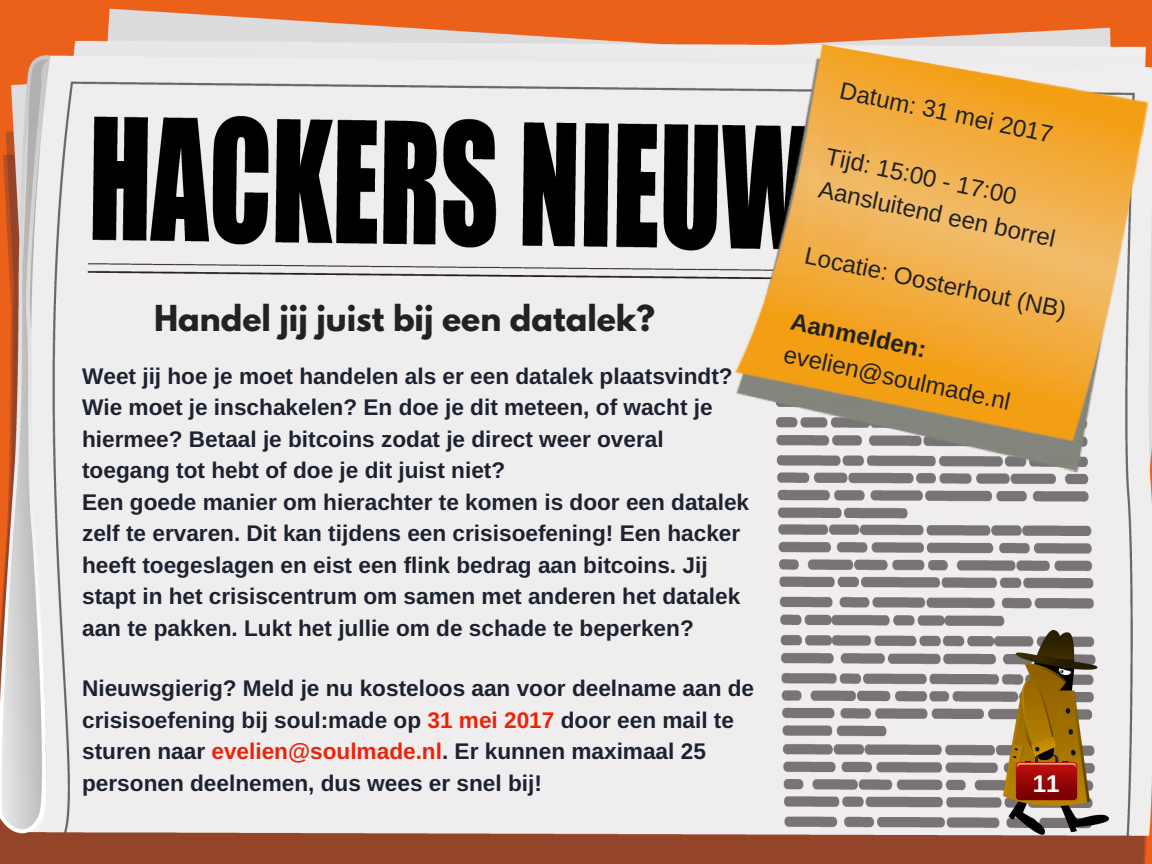
<style>
.page{position:relative;width:1152px;height:864px;background:#fff}
.page>*{position:absolute;margin:0;border:0;box-sizing:border-box;transform-origin:0 0}
.t1{font:700 31.65px "League Spartan";color:#222}
.t2{font:24.15px "Arimo";color:#222}
.t3{font:700 24.15px "Arimo";color:#222}
.t4{font:700 24.15px "Arimo";color:#fff}
.t5{font:700 22.65px/31.5px "Arimo";color:#1c2230}
.s1{color:#eb2409}
</style>
<div class="page">
<img style="left:0;top:0;width:1152px;height:864px">
<img style="left:728px;top:39px;width:421px;height:435px">
<img style="left:1003px;top:630px;width:108px;height:209px">
<h1 class="t1" style="left:154px;top:302px;width:503px">Handel jij juist bij een datalek?</h1>
<p class="t5" style="left:82px;top:360px;width:669px">Weet jij hoe je moet handelen als er een datalek plaatsvindt?<br>Wie moet je inschakelen? En doe je dit meteen, of wacht je hiermee? Betaal je bitcoins zodat je direct weer overal toegang tot hebt of doe je dit juist niet?<br>Een goede manier om hierachter te komen is door een datalek zelf te ervaren. Dit kan tijdens een crisisoefening! Een hacker heeft toegeslagen en eist een flink bedrag aan bitcoins. Jij stapt in het crisiscentrum om samen met anderen het datalek aan te pakken. Lukt het jullie om de schade te beperken?</p>
<p class="t5" style="left:82px;top:673px;width:674px">Nieuwsgierig? Meld je nu kosteloos aan voor deelname aan de crisisoefening bij soul:made op <span class="s1">31 mei 2017</span> door een mail te sturen naar <span class="s1">evelien@soulmade.nl</span>. Er kunnen maximaal 25 personen deelnemen, dus wees er snel bij!</p>
<p class="t2" style="left:843px;top:77px;width:219px;rotate:12deg">Datum: 31 mei 2017</p>
<p class="t2" style="left:822px;top:176px;width:243px;rotate:12deg">Aansluitend een borrel</p>
<p class="t2" style="left:829px;top:143px;width:196px;rotate:12deg">Tijd: 15:00 - 17:00</p>
<p class="t2" style="left:808px;top:242px;width:268px;rotate:12deg">Locatie: Oosterhout (NB)</p>
<p class="t2" style="left:787px;top:341px;width:232px;rotate:12deg">evelien@soulmade.nl</p>
<p class="t3" style="left:794px;top:308px;width:140px;rotate:12deg">Aanmelden:</p>
<p class="t4" style="left:1033px;top:770px;width:28px">11</p>
</div>
